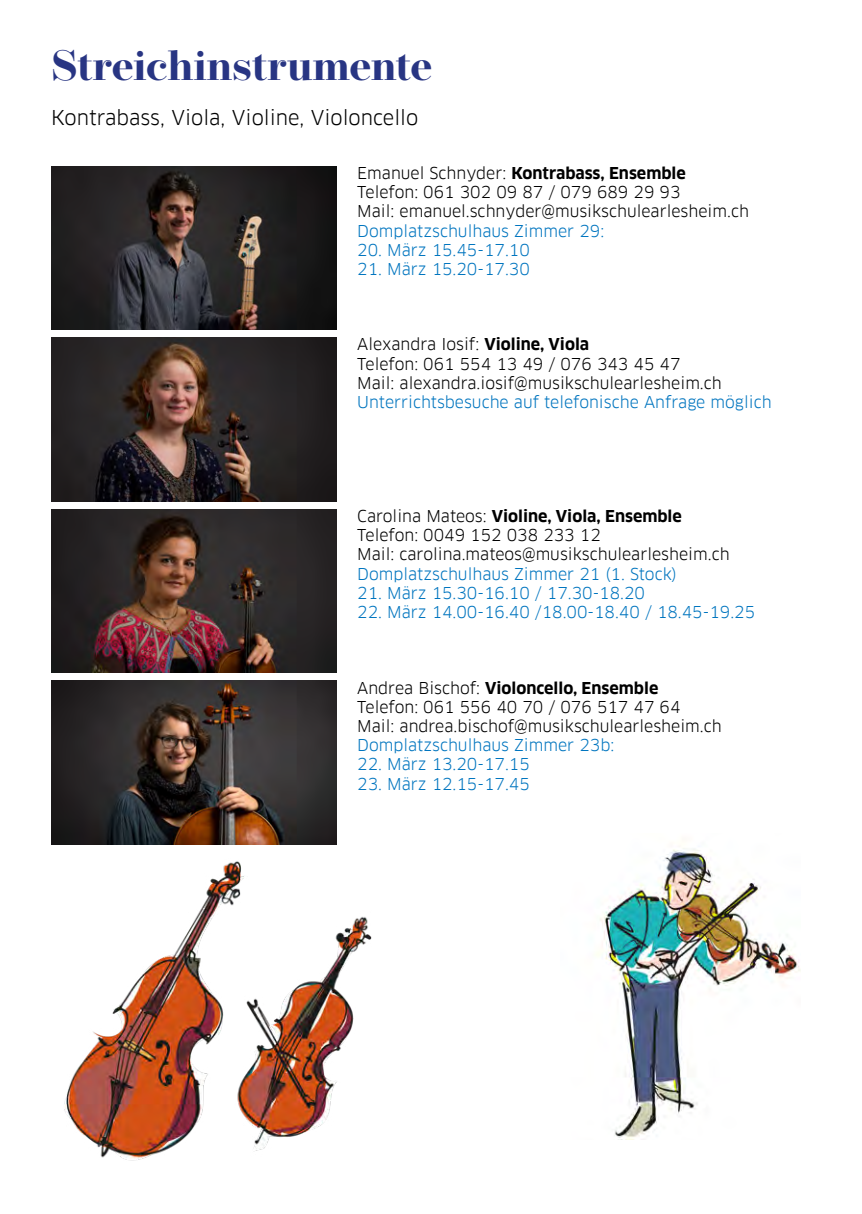
<style>
.page{position:relative;width:862px;height:1214px;background:#fff}
.page>*{position:absolute;margin:0;border:0;box-sizing:border-box;transform-origin:0 0}
.t1{font:700 42px "Operetta 12";color:#283583}
.t2{font:20px "Clan Pro";color:#000}
.t3{font:16px/19.2px "Clan Pro";color:#000}
.t4{font:16px "Clan Pro";color:#0075bf}
.s1{font-weight:700}
</style>
<div class="page">
<img style="left:51px;top:338px;width:286px;height:163px">
<img style="left:51px;top:509px;width:286px;height:163px">
<img style="left:51px;top:681px;width:286px;height:163px">
<img style="left:596px;top:848px;width:205px;height:291px">
<img style="left:64px;top:861px;width:180px;height:300px">
<img style="left:203px;top:910px;width:169px;height:246px">
<img style="left:51px;top:166px;width:286px;height:163px">
<h1 class="t1" style="left:51px;top:41px;width:383px">Streichinstrumente</h1>
<p class="t2" style="left:51px;top:105px;width:369px">Kontrabass, Viola, Violine, Violoncello</p>
<p class="t3" style="left:357px;top:163px;width:393px">Emanuel Schnyder: <span class="s1">Kontrabass, Ensemble<br></span>Telefon: 061 302 09 87 / 079 689 29 93<br>Mail: emanuel.schnyder@musikschulearlesheim.ch</p>
<p class="t4" style="left:357px;top:221px;width:248px">Domplatzschulhaus Zimmer 29:</p>
<p class="t4" style="left:357px;top:240px;width:174px">20. März 15.45-17.10</p>
<p class="t4" style="left:357px;top:259px;width:174px">21. März 15.20-17.30</p>
<p class="t3" style="left:357px;top:335px;width:366px">Alexandra Iosif: <span class="s1">Violine, Viola<br></span>Telefon: 061 554 13 49 / 076 343 45 47<br>Mail: alexandra.iosif@musikschulearlesheim.ch</p>
<p class="t4" style="left:357px;top:392px;width:416px">Unterrichtsbesuche auf telefonische Anfrage möglich</p>
<p class="t3" style="left:357px;top:506px;width:374px">Carolina Mateos: <span class="s1">Violine, Viola, Ensemble<br></span>Telefon: 0049 152 038 233 12<br>Mail: carolina.mateos@musikschulearlesheim.ch</p>
<p class="t4" style="left:357px;top:564px;width:321px">Domplatzschulhaus Zimmer 21 (1. Stock)</p>
<p class="t4" style="left:357px;top:583px;width:289px">21. März 15.30-16.10 / 17.30-18.20</p>
<p class="t4" style="left:357px;top:602px;width:399px">22. März 14.00-16.40 /18.00-18.40 / 18.45-19.25</p>
<p class="t3" style="left:357px;top:678px;width:366px">Andrea Bischof: <span class="s1">Violoncello, Ensemble<br></span>Telefon: 061 556 40 70 / 076 517 47 64<br>Mail: andrea.bischof@musikschulearlesheim.ch</p>
<p class="t4" style="left:357px;top:735px;width:258px">Domplatzschulhaus Zimmer 23b:</p>
<p class="t4" style="left:357px;top:754px;width:174px">22. März 13.20-17.15</p>
<p class="t4" style="left:357px;top:774px;width:174px">23. März 12.15-17.45</p>
</div>
